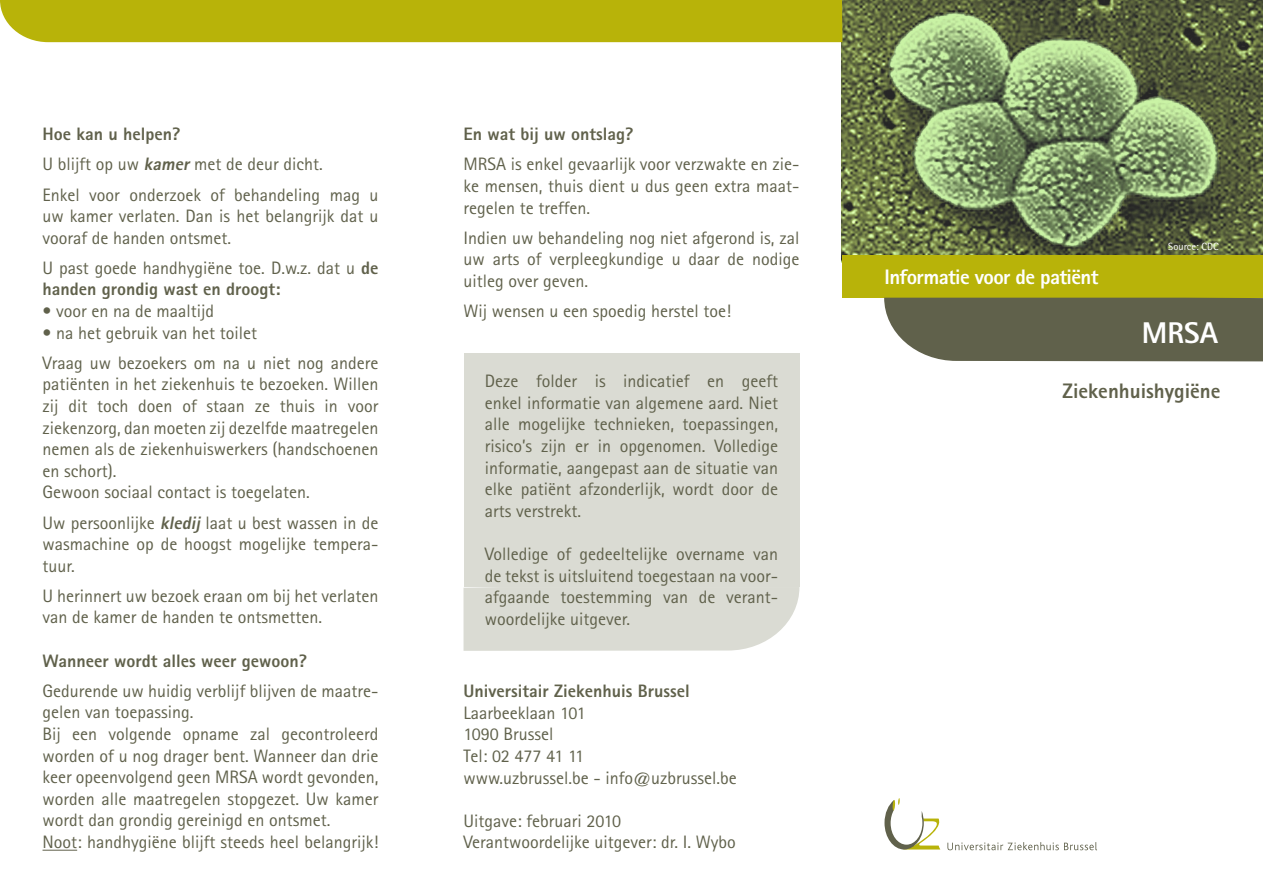
<style>
.page{position:relative;width:1263px;height:893px;background:#fff}
.page>*{position:absolute;margin:0;border:0;box-sizing:border-box;transform-origin:0 0}
.t1{font:800 30px "Rotis Sans Serif Std";color:#fff}
.t2{font:800 21px "Rotis Sans Serif Std";letter-spacing:-.03em;color:#fff}
.t3{font:800 21px "Rotis Sans Serif Std";color:#60614b}
.t4{font:18px/21.6px "Rotis Sans Serif Std";color:#60614b}
.t5{font:800 18px "Rotis Sans Serif Std";color:#60614b}
.t6{font:18px "Rotis Sans Serif Std";letter-spacing:-.02em;color:#60614b}
.t7{font:10.5px "Rotis Sans Serif Std";color:#fff}
.s1{font-weight:800;font-style:italic}
.s2{font-weight:800}
</style>
<div class="page">
<img style="left:842px;top:0;width:421px;height:255px">
<hr style="left:43px;top:850px;width:34px;height:1px;background:#60614b">
<svg style="left:884px;top:798px;width:56px;height:51px"></svg>
<svg style="left:947px;top:842px;width:150px;height:8px"></svg>
<div style="left:842px;top:255px;width:421px;height:43px;background:#b8b309"></div>
<div style="left:884px;top:298px;width:379px;height:63px;background:#60614b"></div>
<div style="left:463px;top:587px;width:336px;height:64px;background:#dadbd3"></div>
<div style="left:463px;top:353px;width:336px;height:234px;background:#dadbd3"></div>
<div style="left:0;top:0;width:842px;height:42px;background:#b8b309"></div>
<p class="t5" style="left:43px;top:123px;width:140px">Hoe kan u helpen?</p>
<p class="t4" style="left:43px;top:153px;width:282px">U blijft op uw <span class="s1">kamer</span> met de deur dicht.</p>
<p class="t4" style="left:43px;top:184px;width:337px">Enkel voor onderzoek of behandeling mag u uw kamer verlaten. Dan is het belangrijk dat u</p>
<p class="t4" style="left:43px;top:227px;width:190px">vooraf de handen ontsmet.</p>
<p class="t4" style="left:43px;top:257px;width:337px">U past goede handhygiëne toe. D.w.z. dat u <span class="s2">de handen grondig wast en droogt:</span></p>
<p class="t4" style="left:43px;top:300px;width:173px">• voor en na de maaltijd</p>
<p class="t4" style="left:43px;top:322px;width:216px">• na het gebruik van het toilet</p>
<p class="t4" style="left:43px;top:352px;width:337px">Vraag uw bezoekers om na u niet nog andere patiënten in het ziekenhuis te bezoeken. Willen</p>
<p class="t4" style="left:43px;top:395px;width:337px">zij dit toch doen of staan ze thuis in voor</p>
<p class="t4" style="left:43px;top:417px;width:337px;text-align:justify">ziekenzorg, dan moeten zij dezelfde maatregelen nemen als de ziekenhuiswerkers (handschoenen en schort).</p>
<p class="t4" style="left:43px;top:481px;width:269px">Gewoon sociaal contact is toegelaten.</p>
<p class="t4" style="left:43px;top:511px;width:337px;text-align:justify">Uw persoonlijke <span class="s1">kledij</span> laat u best wassen in de wasmachine op de hoogst mogelijke tempera&shy;tuur.</p>
<p class="t4" style="left:43px;top:585px;width:337px">U herinnert uw bezoek eraan om bij het verlaten van de kamer de handen te ontsmetten.</p>
<p class="t5" style="left:43px;top:649px;width:266px">Wanneer wordt alles weer gewoon?</p>
<p class="t4" style="left:43px;top:680px;width:337px">Gedurende uw huidig verblijf blijven de maatre&shy;gelen van toepassing.</p>
<p class="t4" style="left:43px;top:723px;width:337px;text-align:justify">Bij een volgende opname zal gecontroleerd worden of u nog drager bent. Wanneer dan drie keer opeenvolgend geen MRSA wordt gevonden, worden alle maatregelen stopgezet. Uw kamer wordt dan grondig gereinigd en ontsmet.</p>
<p class="t4" style="left:43px;top:831px;width:337px">Noot: handhygiëne blijft steeds heel belangrijk!</p>
<p class="t5" style="left:463px;top:123px;width:171px">En wat bij uw ontslag?</p>
<p class="t4" style="left:463px;top:153px;width:337px;text-align:justify">MRSA is enkel gevaarlijk voor verzwakte en zie&shy;ke mensen, thuis dient u dus geen extra maat&shy;regelen te treffen.</p>
<p class="t4" style="left:463px;top:227px;width:337px;text-align:justify">Indien uw behandeling nog niet afgerond is, zal uw arts of verpleegkundige u daar de nodige uitleg over geven.</p>
<p class="t4" style="left:463px;top:300px;width:269px">Wij wensen u een spoedig herstel toe!</p>
<p class="t4" style="left:485px;top:370px;width:295px">Deze folder is indicatief en geeft</p>
<p class="t4" style="left:485px;top:392px;width:295px">enkel informatie van algemene aard. Niet alle mogelijke technieken, toepassingen,</p>
<p class="t4" style="left:485px;top:435px;width:295px;text-align:justify">risico’s zijn er in opgenomen. Volledige informatie, aangepast aan de situatie van elke patiënt afzonderlijk, wordt door de arts verstrekt.</p>
<p class="t4" style="left:485px;top:543px;width:295px">Volledige of gedeeltelijke overname van de tekst is uitsluitend toegestaan na voor-</p>
<p class="t4" style="left:485px;top:586px;width:295px">afgaande toestemming van de verant&shy;woordelijke uitgever.</p>
<p class="t5" style="left:463px;top:680px;width:228px">Universitair Ziekenhuis Brussel</p>
<p class="t4" style="left:463px;top:702px;width:124px">Laarbeeklaan 101</p>
<p class="t4" style="left:463px;top:723px;width:91px">1090 Brussel</p>
<p class="t6" style="left:463px;top:745px;width:122px">Tel: 02 477 41 11</p>
<p class="t4" style="left:463px;top:766px;width:275px">www.uzbrussel.be - info@uzbrussel.be</p>
<p class="t4" style="left:463px;top:810px;width:159px">Uitgave: februari 2010</p>
<p class="t4" style="left:463px;top:831px;width:274px">Verantwoordelijke uitgever: dr. I. Wybo</p>
<p class="t2" style="left:884px;top:263px;width:216px">Informatie voor de patiënt</p>
<p class="t7" style="left:1168px;top:240px;width:52px">Source: CDC</p>
<p class="t1" style="left:1142px;top:314px;width:78px">MRSA</p>
<p class="t3" style="left:1062px;top:377px;width:159px">Ziekenhuishygiëne</p>
</div>
